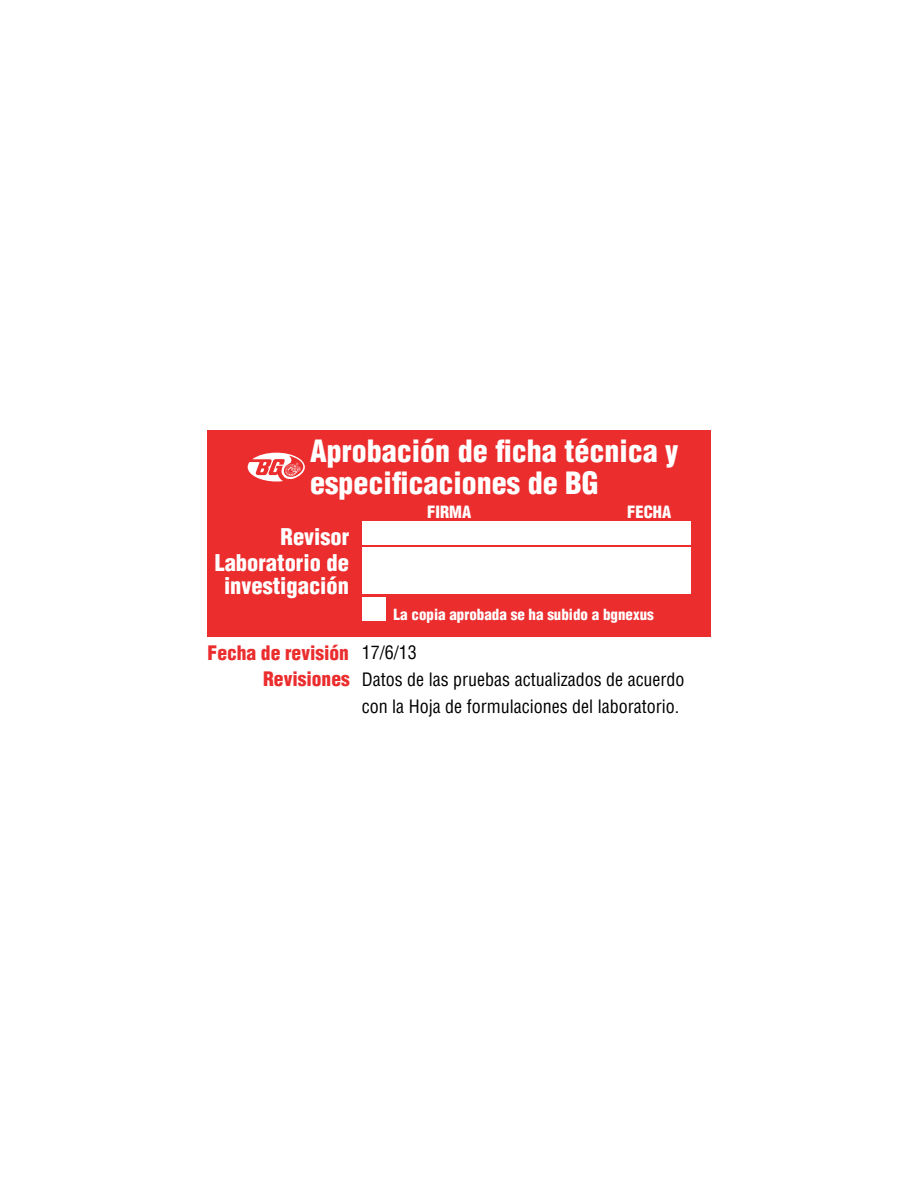
<style>
.page{position:relative;width:918px;height:1188px;background:#fff}
.page>*{position:absolute;margin:0;border:0;box-sizing:border-box;transform-origin:0 0}
.t1{font:900 condensed 30px/31.5px "Helvetica LT Std";color:#fff}
.t2{font:900 condensed 22.5px/22.5px "Helvetica LT Std";color:#fff;text-align:center}
.t3{font:900 condensed 19.5px/25.7px "Helvetica LT Std";color:#eb2d2e;text-align:right}
.t4{font:condensed 18px/27px "Helvetica LT Pro";color:#000}
.t5{font:900 condensed 16.5px "Helvetica LT Std";color:#fff}
.t6{font:900 condensed 15px "Helvetica LT Std";color:#fff}
</style>
<div class="page">
<div style="left:207px;top:430px;width:504px;height:207px;background:#eb2d2e"></div>
<div style="left:362px;top:522px;width:328px;height:23px;background:#fff"></div>
<div style="left:362px;top:548px;width:328px;height:46px;background:#fff"></div>
<div style="left:362px;top:598px;width:24px;height:23px;background:#fff"></div>
<svg style="left:248px;top:453px;width:57px;height:29px"></svg>
<h1 class="t1" style="left:310px;top:435px;width:370px">Aprobación de ficha técnica y especificaciones de BG</h1>
<p class="t5" style="left:427px;top:502px;width:46px">FIRMA</p>
<p class="t2" style="left:280px;top:525px;width:70px">Revisor</p>
<p class="t5" style="left:627px;top:502px;width:46px">FECHA</p>
<p class="t2" style="left:215px;top:551px;width:136px">Laboratorio de investigación</p>
<p class="t3" style="left:208px;top:640px;width:144px">Fecha de revisión<br>Revisiones</p>
<p class="t6" style="left:394px;top:605px;width:262px">La copia aprobada se ha subido a bgnexus</p>
<p class="t4" style="left:362px;top:639px;width:324px">17/6/13<br>Datos de las pruebas actualizados de acuerdo con la Hoja de formulaciones del laboratorio.</p>
</div>
